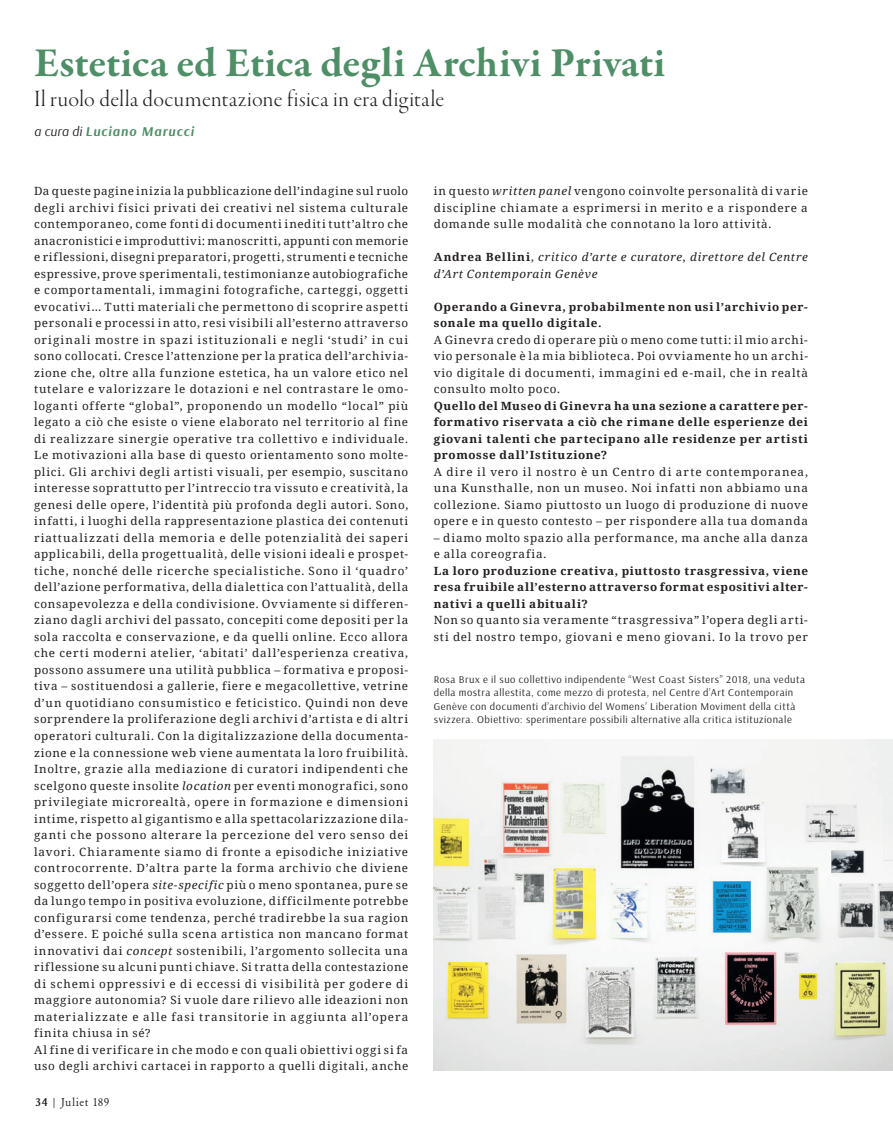
<style>
.page{position:relative;width:893px;height:1132px;background:#fff}
.page>*{position:absolute;margin:0;border:0;box-sizing:border-box;transform-origin:0 0}
.t1{font:700 42px "Garamond Premr Pro";letter-spacing:.005em;color:#4f8f67}
.t2{font:24px "Garamond Premr Pro Lt Disp";letter-spacing:.02em;color:#231f20}
.t3{font:italic 700 13.5px "Arsenal";letter-spacing:.075em;color:#4f8f67}
.t4{font:12px "Garamond";letter-spacing:.03em;color:#231f20}
.t5{font:11.25px/16.5px "Noto Serif";letter-spacing:.065em;color:#231f20}
.t6{font:700 11.25px/16.5px "Noto Serif";letter-spacing:.06em;color:#231f20;text-align:justify}
.t7{font:italic 11.25px/16.5px "Noto Serif";letter-spacing:.055em;color:#231f20}
.t8{font:10.5px/13.5px "Arsenal";letter-spacing:.05em;color:#231f20}
.s1{font-weight:400;color:#231f20}
.s2{font-style:italic}
.s3{font-weight:700}
.s4{font-weight:700;font-style:normal}
.s5{font-style:normal}
</style>
<div class="page">
<img style="left:434px;top:739px;width:459px;height:330px">
<h1 class="t1" style="left:34px;top:46px;width:633px">Estetica ed Etica degli Archivi Privati</h1>
<h2 class="t2" style="left:34px;top:88px;width:412px">Il ruolo della documentazione fisica in era digitale</h2>
<p class="t3" style="left:34px;top:123px;width:161px"><span class="s1">a cura di</span> Luciano Marucci</p>
<p class="t5" style="left:34px;top:182px;width:376px">Da queste pagine inizia la pubblicazione dell’indagine sul ruolo degli archivi fisici privati dei creativi nel sistema culturale contemporaneo, come fonti di documenti inediti tutt’altro che anacronistici e improduttivi: manoscritti, appunti con memorie e riflessioni, disegni preparatori, progetti, strumenti e tecniche espressive, prove sperimentali, testimonianze autobiografiche e comportamentali, immagini fotografiche, carteggi, oggetti evocativi… Tutti materiali che permettono di scoprire aspetti personali e processi in atto, resi visibili all’esterno attraverso originali mostre in spazi istituzionali e negli ‘studi’ in cui sono collocati. Cresce l’attenzione per la pratica dell’archivia&shy;zione che, oltre alla funzione estetica, ha un valore etico nel tutelare e valorizzare le dotazioni e nel contrastare le omo&shy;loganti offerte “global”, proponendo un modello “local” più legato a ciò che esiste o viene elaborato nel territorio al fine di realizzare sinergie operative tra collettivo e individuale.<br>Le motivazioni alla base di questo orientamento sono molte&shy;plici. Gli archivi degli artisti visuali, per esempio, suscitano interesse soprattutto per l’intreccio tra vissuto e creatività, la genesi delle opere, l’identità più profonda degli autori. Sono, infatti, i luoghi della rappresentazione plastica dei contenuti riattualizzati della memoria e delle potenzialità dei saperi applicabili, della progettualità, delle visioni ideali e prospet&shy;tiche, nonché delle ricerche specialistiche. Sono il ‘quadro’ dell’azione performativa, della dialettica con l’attualità, della consapevolezza e della condivisione. Ovviamente si differen&shy;ziano dagli archivi del passato, concepiti come depositi per la sola raccolta e conservazione, e da quelli online. Ecco allora che certi moderni atelier, ‘abitati’ dall’esperienza creativa, possono assumere una utilità pubblica – formativa e proposi&shy;tiva – sostituendosi a gallerie, fiere e megacollettive, vetrine d’un quotidiano consumistico e feticistico. Quindi non deve sorprendere la proliferazione degli archivi d’artista e di altri operatori culturali. Con la digitalizzazione della documenta&shy;zione e la connessione web viene aumentata la loro fruibilità.<br>Inoltre, grazie alla mediazione di curatori indipendenti che scelgono queste insolite <span class="s2">location</span> per eventi monografici, sono privilegiate microrealtà, opere in formazione e dimensioni intime, rispetto al gigantismo e alla spettacolarizzazione dila&shy;ganti che possono alterare la percezione del vero senso dei lavori. Chiaramente siamo di fronte a episodiche iniziative controcorrente. D’altra parte la forma archivio che diviene soggetto dell’opera <span class="s2">site-specific</span> più o meno spontanea, pure se da lungo tempo in positiva evoluzione, difficilmente potrebbe configurarsi come tendenza, perché tradirebbe la sua ragion d’essere. E poiché sulla scena artistica non mancano format innovativi dai <span class="s2">concept</span> sostenibili, l’argomento sollecita una riflessione su alcuni punti chiave. Si tratta della contestazione di schemi oppressivi e di eccessi di visibilità per godere di maggiore autonomia? Si vuole dare rilievo alle ideazioni non materializzate e alle fasi transitorie in aggiunta all’opera finita chiusa in sé?<br>Al fine di verificare in che modo e con quali obiettivi oggi si fa uso degli archivi cartacei in rapporto a quelli digitali, anche</p>
<p class="t4" style="left:35px;top:1095px;width:76px"><span class="s3">34</span> | Juliet 189</p>
<p class="t5" style="left:434px;top:182px;width:376px;text-align:justify">in questo <span class="s2">written panel</span> vengono coinvolte personalità di varie discipline chiamate a esprimersi in merito e a rispondere a domande sulle modalità che connotano la loro attività.</p>
<p class="t7" style="left:434px;top:248px;width:376px"><span class="s4">Andrea Bellini</span><span class="s5">,</span> critico d’arte e curatore, direttore del Centre d’Art Contemporain Genève</p>
<p class="t6" style="left:434px;top:298px;width:376px">Operando a Ginevra, probabilmente non usi l’archivio per&shy;sonale ma quello digitale.</p>
<p class="t5" style="left:434px;top:331px;width:376px;text-align:justify">A Ginevra credo di operare più o meno come tutti: il mio archi&shy;vio personale è la mia biblioteca. Poi ovviamente ho un archi&shy;vio digitale di documenti, immagini ed e-mail, che in realtà consulto molto poco.</p>
<p class="t6" style="left:434px;top:397px;width:376px">Quello del Museo di Ginevra ha una sezione a carattere per&shy;formativo riservata a ciò che rimane delle esperienze dei giovani talenti che partecipano alle residenze per artisti promosse dall’Istituzione?</p>
<p class="t5" style="left:434px;top:463px;width:376px;text-align:justify">A dire il vero il nostro è un Centro di arte contemporanea, una Kunsthalle, non un museo. Noi infatti non abbiamo una collezione. Siamo piuttosto un luogo di produzione di nuove opere e in questo contesto – per rispondere alla tua domanda</p>
<p class="t5" style="left:434px;top:529px;width:376px">– diamo molto spazio alla performance, ma anche alla danza e alla coreografia.</p>
<p class="t6" style="left:434px;top:562px;width:376px">La loro produzione creativa, piuttosto trasgressiva, viene resa fruibile all’esterno attraverso format espositivi alter&shy;nativi a quelli abituali?</p>
<p class="t5" style="left:434px;top:611px;width:376px">Non so quanto sia veramente “trasgressiva” l’opera degli arti&shy;sti del nostro tempo, giovani e meno giovani. Io la trovo per</p>
<p class="t8" style="left:434px;top:673px;width:373px">Rosa Brux e il suo collettivo indipendente “West Coast Sisters” 2018, una veduta della mostra allestita, come mezzo di protesta, nel Centre d’Art Contemporain Genève con documenti d’archivio del Womens’ Liberation Moviment della città svizzera. Obiettivo: sperimentare possibili alternative alla critica istituzionale</p>
</div>
